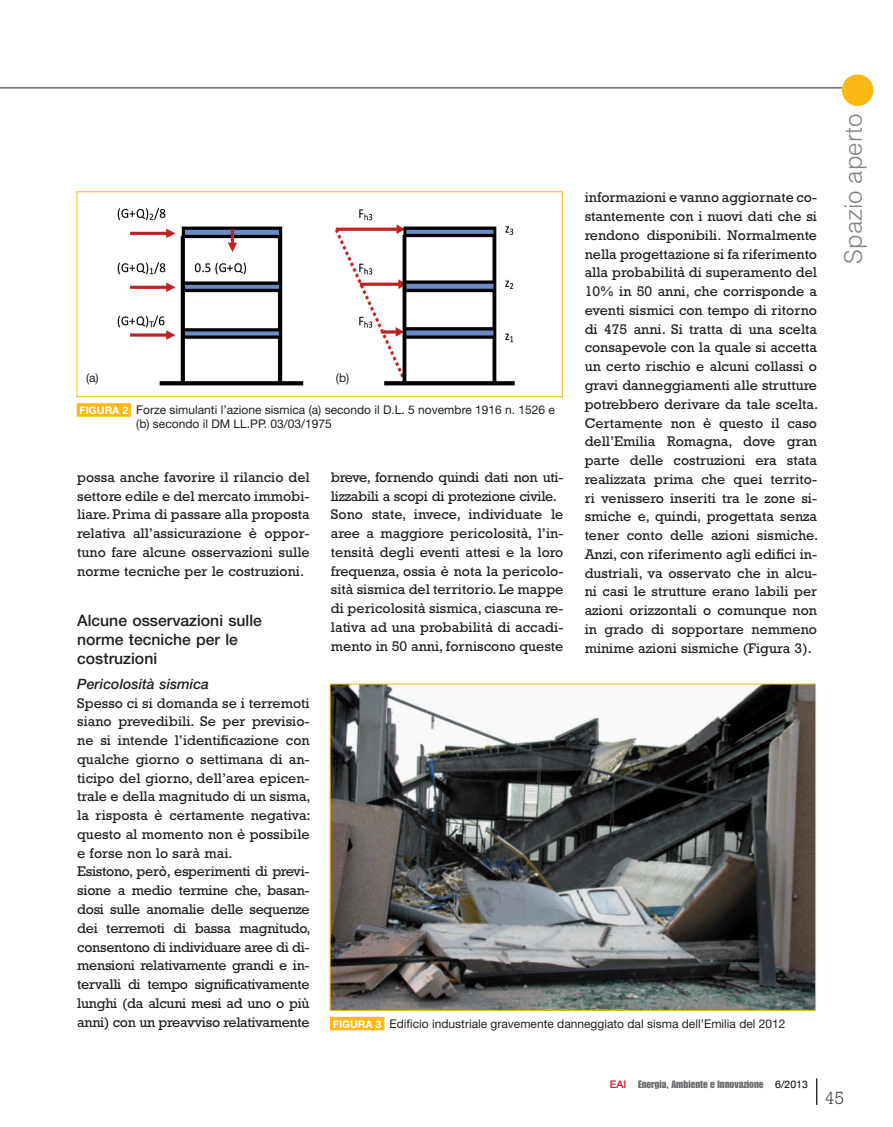
<style>
.page{position:relative;width:893px;height:1127px;background:#fff}
.page>*{position:absolute;margin:0;border:0;box-sizing:border-box;transform-origin:0 0}
.t1{font:300 24px "Helvetica";color:#808285}
.t2{font:300 18px "Rockwell";color:#231f20}
.t3{font:500 15.75px/18.8px "Helvetica Neue";color:#231f20}
.t4{font:14.25px/18.8px "Rockwell";color:#231f20;text-align:justify}
.t5{font:14.25px/18.8px "Rockwell";letter-spacing:-.02em;color:#231f20}
.t6{font:italic 500 14.25px "Helvetica Neue";color:#231f20}
.t7{font:12px/14.2px "Helvetica Neue";color:#231f20}
.t8{font:10.5px "Impact";color:#6c6d70}
.s1{font-weight:700;font-size:10.5px;color:#fff}
.s2{font-family:"Helvetica Neue";font-weight:500;color:#d7162e}
.s3{font-family:"Helvetica Neue";color:#000}
</style>
<div class="page">
<hr style="left:0;top:88px;width:848px;height:1px;background:#231f20">
<div style="left:842px;top:74px;width:31px;height:32px;background:#fcb814;border-radius:50%"></div>
<svg style="left:816px;top:1078px;width:1px;height:27px"></svg>
<img style="left:117px;top:207px;width:398px;height:179px">
<div style="left:77px;top:191px;width:486px;height:206px;border:1px solid #fcb814"></div>
<div style="left:77px;top:403px;width:54px;height:14px;background:#fcb814"></div>
<img style="left:332px;top:686px;width:482px;height:323px">
<div style="left:330px;top:684px;width:486px;height:327px;border:1px solid #fcb814"></div>
<div style="left:330px;top:1017px;width:54px;height:13px;background:#fcb814"></div>
<p class="t4" style="left:585px;top:190px;width:235px">informazioni e vanno aggiornate co&shy;stantemente con i nuovi dati che si rendono disponibili. Normalmente nella progettazione si fa riferimento alla probabilità di superamento del 10% in 50 anni, che corrisponde a eventi sismici con tempo di ritorno di 475 anni. Si tratta di una scelta consapevole con la quale si accetta un certo rischio e alcuni collassi o gravi danneggiamenti alle strutture potrebbero derivare da tale scelta.<br>Certamente non è questo il caso dell’Emilia Romagna, dove gran parte delle costruzioni era stata realizzata prima che quei territo&shy;ri venissero inseriti tra le zone si&shy;smiche e, quindi, progettata senza tener conto delle azioni sismiche.<br>Anzi, con riferimento agli edifici in&shy;dustriali, va osservato che in alcu&shy;ni casi le strutture erano labili per azioni orizzontali o comunque non in grado di sopportare nemmeno minime azioni sismiche (Figura 3).</p>
<p class="t7" style="left:86px;top:372px;width:14px">(a)</p>
<p class="t7" style="left:336px;top:372px;width:15px">(b)</p>
<p class="t7" style="left:136px;top:404px;width:420px;text-indent:-57px"><span class="s1">FIGURA 2</span> Forze simulanti l’azione sismica (a) secondo il D.L. 5 novembre 1916 n. 1526 e (b) secondo il DM LL.PP. 03/03/1975</p>
<p class="t4" style="left:77px;top:469px;width:234px">possa anche favorire il rilancio del settore edile e del mercato immobi&shy;liare. Prima di passare alla proposta relativa all’assicurazione è oppor&shy;tuno fare alcune osservazioni sulle norme tecniche per le costruzioni.</p>
<p class="t3" style="left:77px;top:613px;width:186px">Alcune osservazioni sulle norme tecniche per le costruzioni</p>
<p class="t6" style="left:77px;top:679px;width:134px">Pericolosità sismica</p>
<p class="t5" style="left:77px;top:695px;width:235px">Spesso ci si domanda se i terremoti siano prevedibili. Se per previsio&shy;ne si intende l’identificazione con qualche giorno o settimana di an&shy;ticipo del giorno, dell’area epicen&shy;trale e della magnitudo di un sisma, la risposta è certamente negativa: questo al momento non è possibile e forse non lo sarà mai.<br>Esistono, però, esperimenti di previ&shy;sione a medio termine che, basan&shy;dosi sulle anomalie delle sequenze dei terremoti di bassa magnitudo, consentono di individuare aree di di&shy;mensioni relativamente grandi e in&shy;tervalli di tempo significativamente lunghi (da alcuni mesi ad uno o più anni) con un preavviso relativamente</p>
<p class="t4" style="left:331px;top:469px;width:234px;text-align:left">breve, fornendo quindi dati non uti&shy;lizzabili a scopi di protezione civile.<br>Sono state, invece, individuate le aree a maggiore pericolosità, l’in&shy;tensità degli eventi attesi e la loro frequenza, ossia è nota la pericolo&shy;sità sismica del territorio. Le mappe di pericolosità sismica, ciascuna re&shy;lativa ad una probabilità di accadi&shy;mento in 50 anni, forniscono queste</p>
<p class="t7" style="left:333px;top:1017px;width:454px"><span class="s1">FIGURA 3</span> Edificio industriale gravemente danneggiato dal sisma dell’Emilia del 2012</p>
<h1 class="t1" style="left:845px;top:264px;width:151px;rotate:-90deg">Spazio aperto</h1>
<p class="t8" style="left:610px;top:1080px;width:200px"><span class="s2">EAI</span> Energia, Ambiente e Innovazione <span class="s3">6/2013</span></p>
<p class="t2" style="left:825px;top:1091px;width:21px">45</p>
</div>
